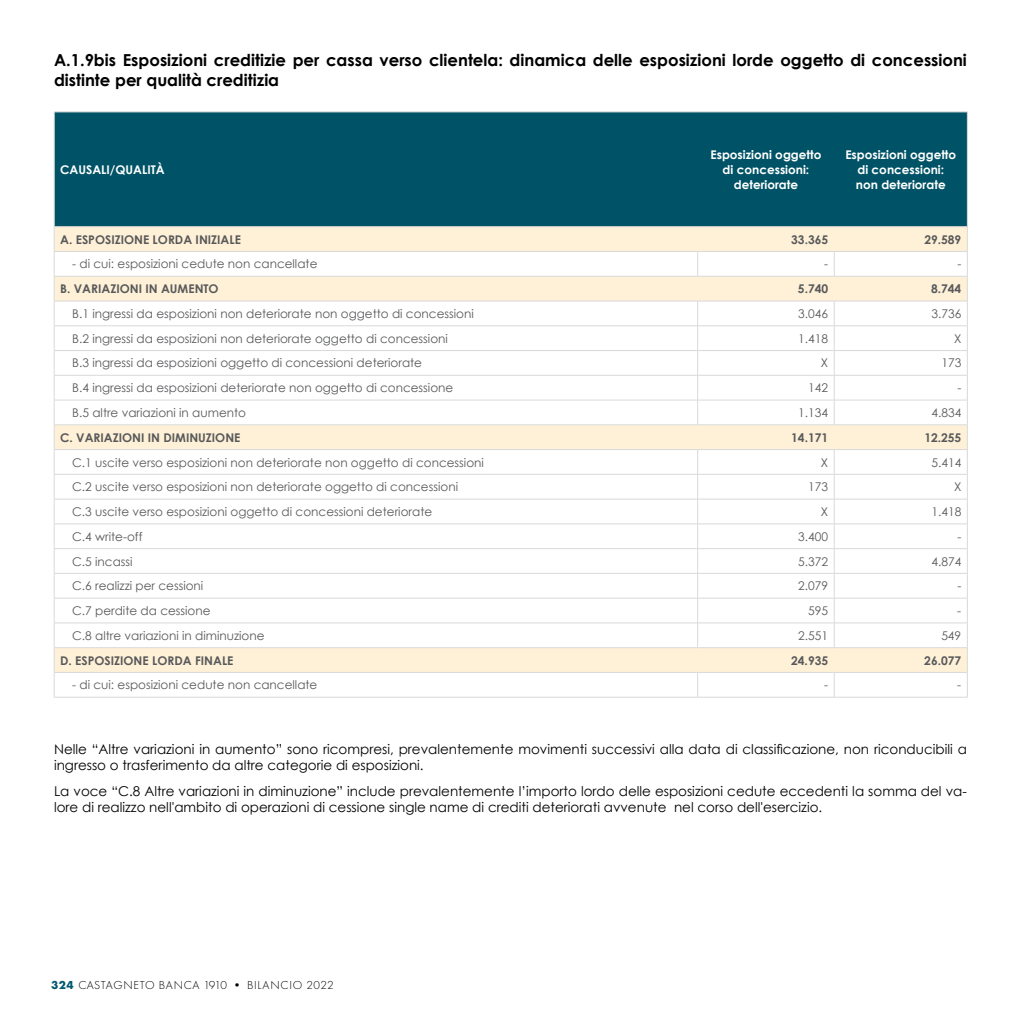
<style>
.page{position:relative;width:1021px;height:1021px;background:#fff}
.page>*{position:absolute;margin:0;border:0;box-sizing:border-box;transform-origin:0 0}
.t1{font:700 16.5px/19.8px "Century Gothic";color:#000}
.t2{font:13.5px/16.2px "Century Gothic";color:#000}
.t3{font:12px "Century Gothic";color:#58595b}
.t4{font:700 12px "Century Gothic";color:#58595b}
.t5{font:700 12px/15px "Century Gothic";color:#fff;text-align:center}
.t6{font:300 12px "Futura PT";letter-spacing:.055em;color:#000}
.s1{font-weight:700;color:#005872}
</style>
<div class="page">
<div style="left:55px;top:113px;width:912px;height:113px;background:#005366"></div>
<div style="left:55px;top:227px;width:912px;height:24px;background:#fff1d7"></div>
<svg style="left:55px;top:275px;width:912px;height:422px"></svg>
<hr style="left:54px;top:112px;width:1px;height:114px;background:#d9d9d9">
<hr style="left:967px;top:112px;width:1px;height:114px;background:#d9d9d9">
<svg style="left:697px;top:252px;width:1px;height:24px"></svg>
<svg style="left:834px;top:252px;width:1px;height:24px"></svg>
<svg style="left:697px;top:302px;width:1px;height:122px"></svg>
<svg style="left:834px;top:302px;width:1px;height:122px"></svg>
<svg style="left:697px;top:450px;width:1px;height:197px"></svg>
<svg style="left:834px;top:450px;width:1px;height:197px"></svg>
<hr style="left:54px;top:112px;width:643px;height:1px;background:#d9d9d9">
<hr style="left:697px;top:112px;width:137px;height:1px;background:#d9d9d9">
<hr style="left:834px;top:112px;width:133px;height:1px;background:#d9d9d9">
<hr style="left:54px;top:226px;width:643px;height:1px;background:#d9d9d9">
<hr style="left:697px;top:226px;width:137px;height:1px;background:#d9d9d9">
<hr style="left:834px;top:226px;width:133px;height:1px;background:#d9d9d9">
<hr style="left:54px;top:251px;width:643px;height:1px;background:#d9d9d9">
<hr style="left:697px;top:251px;width:137px;height:1px;background:#d9d9d9">
<hr style="left:834px;top:251px;width:133px;height:1px;background:#d9d9d9">
<hr style="left:54px;top:276px;width:643px;height:1px;background:#d9d9d9">
<hr style="left:697px;top:276px;width:137px;height:1px;background:#d9d9d9">
<hr style="left:834px;top:276px;width:133px;height:1px;background:#d9d9d9">
<hr style="left:54px;top:301px;width:643px;height:1px;background:#d9d9d9">
<hr style="left:697px;top:301px;width:137px;height:1px;background:#d9d9d9">
<hr style="left:834px;top:301px;width:133px;height:1px;background:#d9d9d9">
<hr style="left:54px;top:325px;width:643px;height:1px;background:#d9d9d9">
<hr style="left:697px;top:325px;width:137px;height:1px;background:#d9d9d9">
<hr style="left:834px;top:325px;width:133px;height:1px;background:#d9d9d9">
<hr style="left:54px;top:350px;width:643px;height:1px;background:#d9d9d9">
<hr style="left:697px;top:350px;width:137px;height:1px;background:#d9d9d9">
<hr style="left:834px;top:350px;width:133px;height:1px;background:#d9d9d9">
<hr style="left:54px;top:375px;width:643px;height:1px;background:#d9d9d9">
<hr style="left:697px;top:375px;width:137px;height:1px;background:#d9d9d9">
<hr style="left:834px;top:375px;width:133px;height:1px;background:#d9d9d9">
<hr style="left:54px;top:400px;width:643px;height:1px;background:#d9d9d9">
<hr style="left:697px;top:400px;width:137px;height:1px;background:#d9d9d9">
<hr style="left:834px;top:400px;width:133px;height:1px;background:#d9d9d9">
<hr style="left:54px;top:424px;width:643px;height:1px;background:#d9d9d9">
<hr style="left:697px;top:424px;width:137px;height:1px;background:#d9d9d9">
<hr style="left:834px;top:424px;width:133px;height:1px;background:#d9d9d9">
<hr style="left:54px;top:449px;width:643px;height:1px;background:#d9d9d9">
<hr style="left:697px;top:449px;width:137px;height:1px;background:#d9d9d9">
<hr style="left:834px;top:449px;width:133px;height:1px;background:#d9d9d9">
<hr style="left:54px;top:474px;width:643px;height:1px;background:#d9d9d9">
<hr style="left:697px;top:474px;width:137px;height:1px;background:#d9d9d9">
<hr style="left:834px;top:474px;width:133px;height:1px;background:#d9d9d9">
<hr style="left:54px;top:499px;width:643px;height:1px;background:#d9d9d9">
<hr style="left:697px;top:499px;width:137px;height:1px;background:#d9d9d9">
<hr style="left:834px;top:499px;width:133px;height:1px;background:#d9d9d9">
<hr style="left:54px;top:523px;width:643px;height:1px;background:#d9d9d9">
<hr style="left:697px;top:523px;width:137px;height:1px;background:#d9d9d9">
<hr style="left:834px;top:523px;width:133px;height:1px;background:#d9d9d9">
<hr style="left:54px;top:548px;width:643px;height:1px;background:#d9d9d9">
<hr style="left:697px;top:548px;width:137px;height:1px;background:#d9d9d9">
<hr style="left:834px;top:548px;width:133px;height:1px;background:#d9d9d9">
<hr style="left:54px;top:573px;width:643px;height:1px;background:#d9d9d9">
<hr style="left:697px;top:573px;width:137px;height:1px;background:#d9d9d9">
<hr style="left:834px;top:573px;width:133px;height:1px;background:#d9d9d9">
<hr style="left:54px;top:598px;width:643px;height:1px;background:#d9d9d9">
<hr style="left:697px;top:598px;width:137px;height:1px;background:#d9d9d9">
<hr style="left:834px;top:598px;width:133px;height:1px;background:#d9d9d9">
<hr style="left:54px;top:622px;width:643px;height:1px;background:#d9d9d9">
<hr style="left:697px;top:622px;width:137px;height:1px;background:#d9d9d9">
<hr style="left:834px;top:622px;width:133px;height:1px;background:#d9d9d9">
<hr style="left:54px;top:647px;width:643px;height:1px;background:#d9d9d9">
<hr style="left:697px;top:647px;width:137px;height:1px;background:#d9d9d9">
<hr style="left:834px;top:647px;width:133px;height:1px;background:#d9d9d9">
<hr style="left:54px;top:672px;width:643px;height:1px;background:#d9d9d9">
<hr style="left:697px;top:672px;width:137px;height:1px;background:#d9d9d9">
<hr style="left:834px;top:672px;width:133px;height:1px;background:#d9d9d9">
<hr style="left:54px;top:697px;width:643px;height:1px;background:#d9d9d9">
<hr style="left:697px;top:697px;width:137px;height:1px;background:#d9d9d9">
<hr style="left:834px;top:697px;width:133px;height:1px;background:#d9d9d9">
<svg style="left:54px;top:227px;width:1px;height:470px"></svg>
<svg style="left:697px;top:673px;width:1px;height:24px"></svg>
<svg style="left:834px;top:673px;width:1px;height:24px"></svg>
<svg style="left:967px;top:227px;width:1px;height:470px"></svg>
<h1 class="t1" style="left:54px;top:50px;width:914px">A.1.9bis Esposizioni creditizie per cassa verso clientela: dinamica delle esposizioni lorde oggetto di concessioni distinte per qualità creditizia</h1>
<p class="t5" style="left:60px;top:162px;width:106px">CAUSALI/QUALITÀ</p>
<p class="t5" style="left:710px;top:147px;width:112px">Esposizioni oggetto di concessioni: deteriorate</p>
<p class="t5" style="left:845px;top:147px;width:112px">Esposizioni oggetto di concessioni: non deteriorate</p>
<p class="t4" style="left:60px;top:232px;width:182px">A. ESPOSIZIONE LORDA INIZIALE</p>
<p class="t4" style="left:791px;top:232px;width:38px">33.365</p>
<p class="t4" style="left:924px;top:232px;width:38px">29.589</p>
<p class="t3" style="left:72px;top:257px;width:247px">- di cui: esposizioni cedute non cancellate</p>
<p class="t3" style="left:824px;top:257px;width:5px">-</p>
<p class="t3" style="left:957px;top:257px;width:5px">-</p>
<p class="t4" style="left:60px;top:281px;width:160px">B. VARIAZIONI IN AUMENTO</p>
<p class="t4" style="left:798px;top:281px;width:32px">5.740</p>
<p class="t4" style="left:931px;top:281px;width:32px">8.744</p>
<p class="t3" style="left:72px;top:306px;width:403px">B.1 ingressi da esposizioni non deteriorate non oggetto di concessioni</p>
<p class="t3" style="left:798px;top:306px;width:31px">3.046</p>
<p class="t3" style="left:931px;top:306px;width:31px">3.736</p>
<p class="t3" style="left:72px;top:331px;width:377px">B.2 ingressi da esposizioni non deteriorate oggetto di concessioni</p>
<p class="t3" style="left:798px;top:331px;width:31px">1.418</p>
<p class="t3" style="left:954px;top:331px;width:9px">X</p>
<p class="t3" style="left:72px;top:356px;width:351px">B.3 ingressi da esposizioni oggetto di concessioni deteriorate</p>
<p class="t3" style="left:821px;top:356px;width:9px">X</p>
<p class="t3" style="left:941px;top:356px;width:21px">173</p>
<p class="t3" style="left:72px;top:380px;width:382px">B.4 ingressi da esposizioni deteriorate non oggetto di concessione</p>
<p class="t3" style="left:808px;top:380px;width:21px">142</p>
<p class="t3" style="left:957px;top:380px;width:5px">-</p>
<p class="t3" style="left:72px;top:405px;width:175px">B.5 altre variazioni in aumento</p>
<p class="t3" style="left:798px;top:405px;width:31px">1.134</p>
<p class="t3" style="left:931px;top:405px;width:31px">4.834</p>
<p class="t4" style="left:60px;top:430px;width:182px">C. VARIAZIONI IN DIMINUZIONE</p>
<p class="t4" style="left:791px;top:430px;width:38px">14.171</p>
<p class="t4" style="left:924px;top:430px;width:38px">12.255</p>
<p class="t3" style="left:72px;top:455px;width:413px">C.1 uscite verso esposizioni non deteriorate non oggetto di concessioni</p>
<p class="t3" style="left:821px;top:455px;width:9px">X</p>
<p class="t3" style="left:931px;top:455px;width:31px">5.414</p>
<p class="t3" style="left:72px;top:479px;width:387px">C.2 uscite verso esposizioni non deteriorate oggetto di concessioni</p>
<p class="t3" style="left:808px;top:479px;width:21px">173</p>
<p class="t3" style="left:954px;top:479px;width:9px">X</p>
<p class="t3" style="left:72px;top:504px;width:361px">C.3 uscite verso esposizioni oggetto di concessioni deteriorate</p>
<p class="t3" style="left:820px;top:504px;width:9px">X</p>
<p class="t3" style="left:931px;top:504px;width:31px">1.418</p>
<p class="t3" style="left:72px;top:529px;width:72px">C.4 write-off</p>
<p class="t3" style="left:798px;top:529px;width:31px">3.400</p>
<p class="t3" style="left:957px;top:529px;width:5px">-</p>
<p class="t3" style="left:72px;top:554px;width:62px">C.5 incassi</p>
<p class="t3" style="left:798px;top:554px;width:31px">5.372</p>
<p class="t3" style="left:931px;top:554px;width:31px">4.874</p>
<p class="t3" style="left:72px;top:578px;width:133px">C.6 realizzi per cessioni</p>
<p class="t3" style="left:798px;top:578px;width:31px">2.079</p>
<p class="t3" style="left:957px;top:578px;width:5px">-</p>
<p class="t3" style="left:72px;top:603px;width:140px">C.7 perdite da cessione</p>
<p class="t3" style="left:808px;top:603px;width:21px">595</p>
<p class="t3" style="left:957px;top:603px;width:5px">-</p>
<p class="t3" style="left:72px;top:628px;width:194px">C.8 altre variazioni in diminuzione</p>
<p class="t3" style="left:798px;top:628px;width:31px">2.551</p>
<p class="t3" style="left:941px;top:628px;width:21px">549</p>
<p class="t4" style="left:60px;top:652px;width:175px">D. ESPOSIZIONE LORDA FINALE</p>
<p class="t4" style="left:791px;top:652px;width:38px">24.935</p>
<p class="t4" style="left:924px;top:652px;width:38px">26.077</p>
<p class="t3" style="left:72px;top:677px;width:247px">- di cui: esposizioni cedute non cancellate</p>
<p class="t3" style="left:824px;top:677px;width:5px">-</p>
<p class="t3" style="left:957px;top:677px;width:5px">-</p>
<p class="t2" style="left:54px;top:741px;width:914px">Nelle “Altre variazioni in aumento” sono ricompresi, prevalentemente movimenti successivi alla data di classificazione, non riconducibili a ingresso o trasferimento da altre categorie di esposizioni.</p>
<p class="t2" style="left:54px;top:782px;width:914px">La voce “C.8 Altre variazioni in diminuzione” include prevalentemente l’importo lordo delle esposizioni cedute eccedenti la somma del va&shy;lore di realizzo nell'ambito di operazioni di cessione single name di crediti deteriorati avvenute nel corso dell'esercizio.</p>
<p class="t6" style="left:51px;top:978px;width:284px"><span class="s1">324</span> CASTAGNETO BANCA 1910 • BILANCIO 2022</p>
</div>
